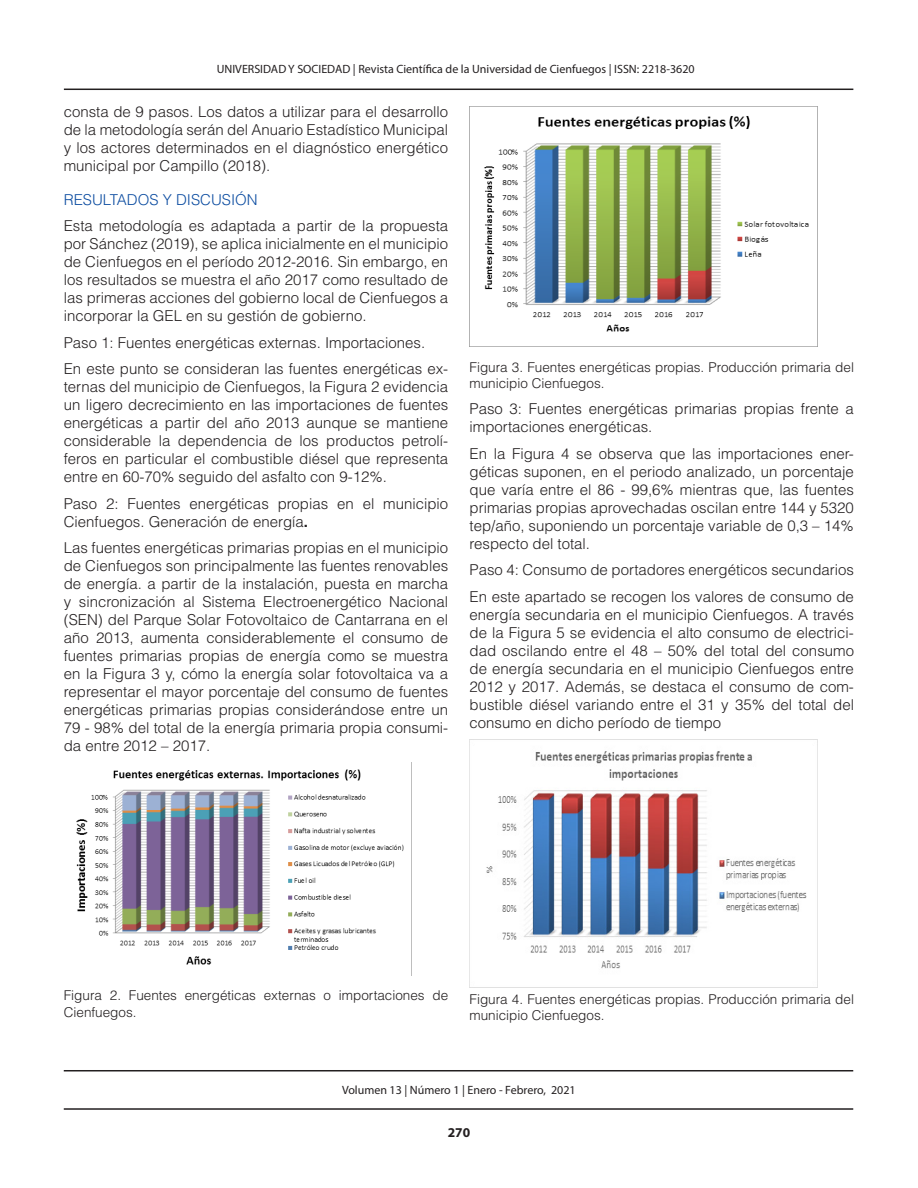
<style>
.page{position:relative;width:918px;height:1188px;background:#fff}
.page>*{position:absolute;margin:0;border:0;box-sizing:border-box;transform-origin:0 0}
.TEXTO{font:300 15px/18px "Helvetica LT Std";color:#231f20;text-align:justify}
.TITULOS_AZUL{font:300 15px "Helvetica LT Std";color:#0d4da1}
.pie_de_foto{font:300 13.5px/16.2px "Helvetica LT Std";color:#231f20}
.t1{font:700 13.5px "Myriad Pro";color:#231f20}
.t2{font:12px "Myriad Pro";color:#231f20}
.s1{font-weight:700}
</style>
<div class="page">
<hr style="left:64px;top:89px;width:789px;height:1px;background:#231f20">
<hr style="left:64px;top:1108px;width:789px;height:2px;background:#231f20">
<hr style="left:64px;top:1070px;width:789px;height:1px;background:#231f20">
<img style="left:76px;top:769px;width:328px;height:196px">
<img style="left:470px;top:106px;width:347px;height:241px">
<img style="left:470px;top:751px;width:347px;height:237px">
<p class="t2" style="left:217px;top:61px;width:479px">UNIVERSIDAD Y SOCIEDAD | Revista Científica de la Universidad de Cienfuegos | ISSN: 2218-3620</p>
<p class="TEXTO" style="left:64px;top:103px;width:386px">consta de 9 pasos. Los datos a utilizar para el desarrollo de la metodología serán del Anuario Estadístico Municipal y los actores determinados en el diagnóstico energético municipal por Campillo (2018).</p>
<p class="TITULOS_AZUL" style="left:64px;top:190px;width:195px">RESULTADOS Y DISCUSIÓN</p>
<p class="TEXTO" style="left:64px;top:217px;width:386px">Esta metodología es adaptada a partir de la propuesta por Sánchez (2019), se aplica inicialmente en el municipio de Cienfuegos en el período 2012-2016. Sin embargo, en los resultados se muestra el año 2017 como resultado de las primeras acciones del gobierno local de Cienfuegos a incorporar la GEL en su gestión de gobierno.</p>
<p class="TEXTO" style="left:64px;top:333px;width:363px">Paso 1: Fuentes energéticas externas. Importaciones.</p>
<p class="TEXTO" style="left:64px;top:360px;width:386px">En este punto se consideran las fuentes energéticas ex&shy;ternas del municipio de Cienfuegos, la Figura 2 evidencia un ligero decrecimiento en las importaciones de fuentes energéticas a partir del año 2013 aunque se mantiene considerable la dependencia de los productos petrolí&shy;feros en particular el combustible diésel que representa entre en 60-70% seguido del asfalto con 9-12%.</p>
<p class="TEXTO" style="left:64px;top:494px;width:386px">Paso 2: Fuentes energéticas propias en el municipio<br>Cienfuegos. Generación de energía<span class="s1">.</span></p>
<p class="TEXTO" style="left:64px;top:539px;width:386px">Las fuentes energéticas primarias propias en el municipio de Cienfuegos son principalmente las fuentes renovables de energía. a partir de la instalación, puesta en marcha y sincronización al Sistema Electroenergético Nacional (SEN) del Parque Solar Fotovoltaico de Cantarrana en el año 2013, aumenta considerablemente el consumo de fuentes primarias propias de energía como se muestra en la Figura 3 y, cómo la energía solar fotovoltaica va a representar el mayor porcentaje del consumo de fuentes energéticas primarias propias considerándose entre un 79 - 98% del total de la energía primaria propia consumi&shy;da entre 2012 – 2017.</p>
<p class="pie_de_foto" style="left:470px;top:359px;width:386px">Figura 3. Fuentes energéticas propias. Producción primaria del municipio Cienfuegos.</p>
<p class="TEXTO" style="left:470px;top:400px;width:386px">Paso 3: Fuentes energéticas primarias propias frente a importaciones energéticas.</p>
<p class="TEXTO" style="left:470px;top:444px;width:386px">En la Figura 4 se observa que las importaciones ener&shy;géticas suponen, en el periodo analizado, un porcentaje que varía entre el 86 - 99,6% mientras que, las fuentes primarias propias aprovechadas oscilan entre 144 y 5320 tep/año, suponiendo un porcentaje variable de 0,3 – 14% respecto del total.</p>
<p class="TEXTO" style="left:470px;top:561px;width:386px">Paso 4: Consumo de portadores energéticos secundarios</p>
<p class="TEXTO" style="left:470px;top:587px;width:386px">En este apartado se recogen los valores de consumo de energía secundaria en el municipio Cienfuegos. A través de la Figura 5 se evidencia el alto consumo de electrici&shy;dad oscilando entre el 48 – 50% del total del consumo de energía secundaria en el municipio Cienfuegos entre 2012 y 2017. Además, se destaca el consumo de com&shy;bustible diésel variando entre el 31 y 35% del total del consumo en dicho período de tiempo</p>
<p class="pie_de_foto" style="left:64px;top:987px;width:386px">Figura 2. Fuentes energéticas externas o importaciones de<br>Cienfuegos.</p>
<p class="pie_de_foto" style="left:470px;top:991px;width:386px">Figura 4. Fuentes energéticas propias. Producción primaria del municipio Cienfuegos.</p>
<p class="t2" style="left:342px;top:1083px;width:235px">Volumen 13 | Número 1 | Enero - Febrero, 2021</p>
<p class="t1" style="left:448px;top:1124px;width:24px">270</p>
</div>
